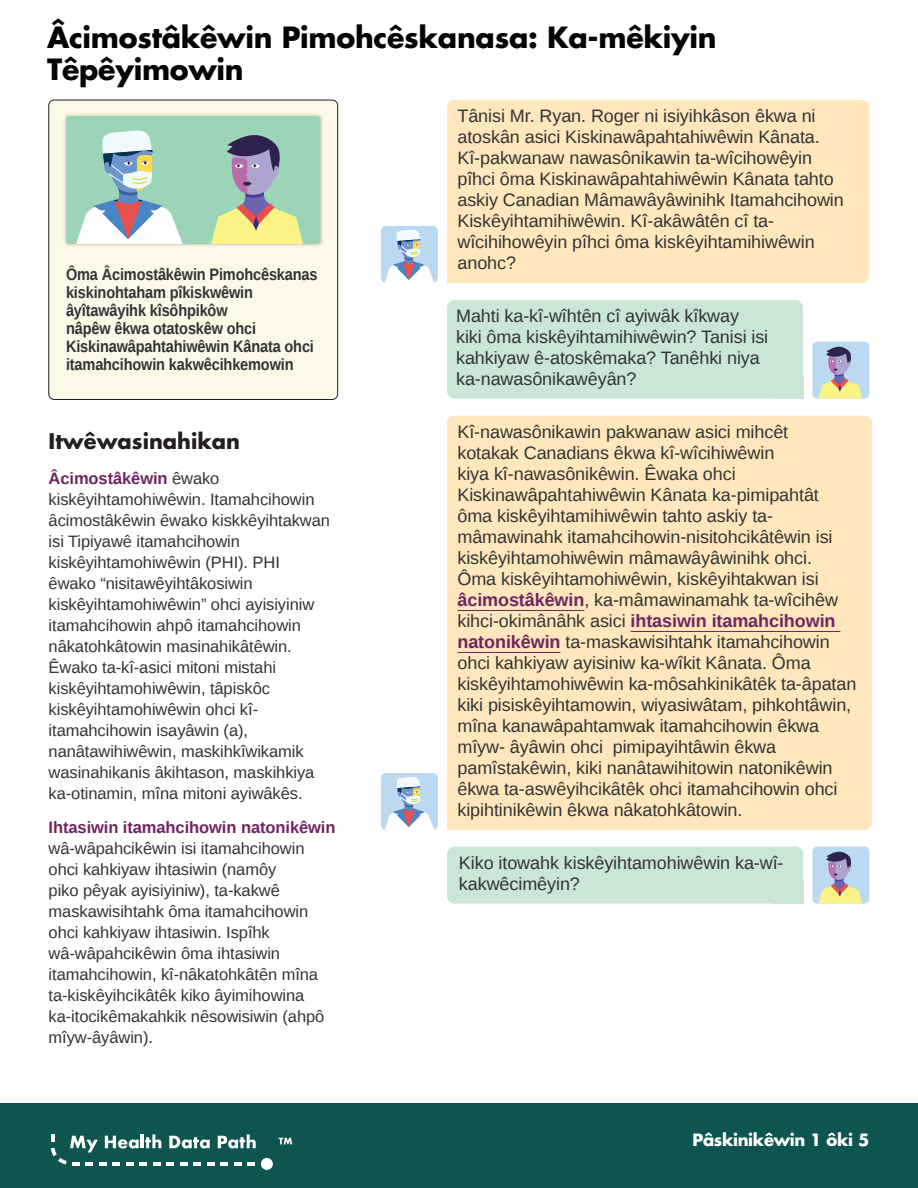
<style>
.page{position:relative;width:918px;height:1188px;background:#fff}
.page>*{position:absolute;margin:0;border:0;box-sizing:border-box;transform-origin:0 0}
.t1{font:700 28.5px/31.5px "Futura";letter-spacing:-.01em;color:#040503}
.t2{font:700 21px "Futura";color:#231f20}
.t3{font:18px/21px "Ascender Sans";letter-spacing:-.005em;color:#323432}
.t4{font:16.5px/21px "Ascender Sans";letter-spacing:-.005em;color:#323432}
.t5{font:700 16.5px/18px "Ascender Sans";letter-spacing:-.01em;color:#323432;scale:.88 1}
.t6{font:700 16.5px "Ascender Sans";letter-spacing:-.005em;color:#702560}
.t7{font:700 16.5px "Futura";letter-spacing:-.02em;color:#fff}
.s1{font-weight:700;color:#702560}
</style>
<div class="page">
<div style="left:0;top:1104px;width:918px;height:84px;background:#0e5550"></div>
<svg style="left:279px;top:1138px;width:13px;height:6px"></svg>
<svg style="left:51px;top:1134px;width:205px;height:32px"></svg>
<div style="left:261px;top:1158px;width:12px;height:12px;background:#fff;border-radius:50%"></div>
<div style="left:447px;top:300px;width:356px;height:99px;background:#cbe6d5;border-radius:8px"></div>
<div style="left:447px;top:847px;width:356px;height:57px;background:#cbe6d5;border-radius:8px"></div>
<div style="left:447px;top:100px;width:422px;height:183px;background:#fee7bd;border-radius:8px"></div>
<div style="left:447px;top:416px;width:425px;height:414px;background:#fee7bd;border-radius:8px"></div>
<div style="left:773px;top:375px;width:30px;height:24px;background:#cbe6d5"></div>
<div style="left:773px;top:880px;width:30px;height:24px;background:#cbe6d5"></div>
<div style="left:447px;top:259px;width:30px;height:24px;background:#fee7bd"></div>
<div style="left:447px;top:806px;width:30px;height:24px;background:#fee7bd"></div>
<div style="left:49px;top:100px;width:289px;height:299px;background:#fdf8e7;border-radius:5px"></div>
<div style="left:49px;top:100px;width:289px;height:300px;border:1px solid #231f20;border-radius:5px"></div>
<hr style="left:458px;top:610px;width:126px;height:1px;background:#702560">
<hr style="left:631px;top:631px;width:209px;height:1px;background:#702560">
<hr style="left:458px;top:652px;width:103px;height:1px;background:#702560">
<div style="left:812px;top:342px;width:57px;height:57px;background:#bbdaf2;border-radius:5px"></div>
<svg style="left:819px;top:346px;width:43px;height:53px"></svg>
<div style="left:812px;top:847px;width:57px;height:57px;background:#bbdaf2;border-radius:5px"></div>
<svg style="left:819px;top:851px;width:43px;height:53px"></svg>
<div style="left:381px;top:226px;width:57px;height:57px;background:#bbdaf2;border-radius:5px"></div>
<svg style="left:384px;top:229px;width:51px;height:54px"></svg>
<div style="left:381px;top:773px;width:57px;height:57px;background:#bbdaf2;border-radius:5px"></div>
<svg style="left:384px;top:777px;width:51px;height:53px"></svg>
<img style="left:64px;top:114px;width:259px;height:132px">
<svg style="left:66px;top:116px;width:254px;height:128px;background:#a8c9b5"></svg>
<h1 class="t1" style="left:47px;top:22px;width:671px">Âcimostâkêwin Pimohcêskanasa: Ka-mêkiyin<br>Têpêyimowin</h1>
<p class="t5" style="left:66px;top:265px;width:287px">Ôma Âcimostâkêwin Pimohcêskanas kiskinohtaham pîkiskwêwin âyîtawâyihk kîsôhpikôw<br>nâpêw êkwa otatoskêw ohci<br>Kiskinawâpahtahiwêwin Kânata ohci itamahcihowin kakwêcihkemowin</p>
<p class="t2" style="left:49px;top:427px;width:193px">Itwêwasinahikan</p>
<p class="t4" style="left:49px;top:468px;width:283px"><span class="s1">Âcimostâkêwin</span> êwako kiskêyihtamohiwêwin. Itamahcihowin âcimostâkêwin êwako kiskkêyihtakwan isi Tipiyawê itamahcihowin kiskêyihtamohiwêwin (PHI). PHI êwako “nisitawêyihtâkosiwin kiskêyihtamohiwêwin” ohci ayisiyiniw itamahcihowin ahpô itamahcihowin nâkatohkâtowin masinahikâtêwin.<br>Êwako ta-kî-asici mitoni mistahi kiskêyihtamohiwêwin, tâpiskôc kiskêyihtamohiwêwin ohci kî&shy;itamahcihowin isayâwin (a), nanâtawihiwêwin, maskihkîwikamik wasinahikanis âkihtason, maskihkiya ka-otinamin, mîna mitoni ayiwâkês.</p>
<p class="t6" style="left:49px;top:816px;width:288px">Ihtasiwin itamahcihowin natonikêwin</p>
<p class="t4" style="left:49px;top:838px;width:277px">wâ-wâpahcikêwin isi itamahcihowin ohci kahkiyaw ihtasiwin (namôy<br>piko pêyak ayisiyiniw), ta-kakwê maskawisihtahk ôma itamahcihowin ohci kahkiyaw ihtasiwin. Ispîhk wâ-wâpahcikêwin ôma ihtasiwin itamahcihowin, kî-nâkatohkâtên mîna ta-kiskêyihcikâtêk kiko âyimihowina ka-itocikêmakahkik nêsowisiwin (ahpô mîyw-âyâwin).</p>
<p class="t3" style="left:458px;top:106px;width:388px">Tânisi Mr. Ryan. Roger ni isiyihkâson êkwa ni atoskân asici Kiskinawâpahtahiwêwin Kânata.<br>Kî-pakwanaw nawasônikawin ta-wîcihowêyin pîhci ôma Kiskinawâpahtahiwêwin Kânata tahto askiy Canadian Mâmawâyâwinihk Itamahcihowin Kiskêyihtamihiwêwin. Kî-akâwâtên cî ta&shy;wîcihihowêyin pîhci ôma kiskêyihtamihiwêwin anohc?</p>
<p class="t3" style="left:456px;top:306px;width:314px">Mahti ka-kî-wîhtên cî ayiwâk kîkway kiki ôma kiskêyihtamihiwêwin? Tanisi isi kahkiyaw ê-atoskêmaka? Tanêhki niya ka-nawasônikawêyân?</p>
<p class="t3" style="left:458px;top:421px;width:400px">Kî-nawasônikawin pakwanaw asici mihcêt<br>kotakak Canadians êkwa kî-wîcihiwêwin<br>kiya kî-nawasônikêwin. Êwaka ohci Kiskinawâpahtahiwêwin Kânata ka-pimipahtât ôma kiskêyihtamihiwêwin tahto askiy ta&shy;mâmawinahk itamahcihowin-nisitohcikâtêwin isi kiskêyihtamohiwêwin mâmawâyâwinihk ohci.<br>Ôma kiskêyihtamohiwêwin, kiskêyihtakwan isi <span class="s1">âcimostâkêwin</span>, ka-mâmawinamahk ta-wîcihêw kihci-okimânâhk asici <span class="s1">ihtasiwin itamahcihowin natonikêwin</span> ta-maskawisihtahk itamahcihowin ohci kahkiyaw ayisiniw ka-wîkit Kânata. Ôma kiskêyihtamohiwêwin ka-môsahkinikâtêk ta-âpatan kiki pisiskêyihtamowin, wiyasiwâtam, pihkohtâwin, mîna kanawâpahtamwak itamahcihowin êkwa mîyw- âyâwin ohci pimipayihtâwin êkwa pamîstakêwin, kiki nanâtawihitowin natonikêwin êkwa ta-aswêyihcikâtêk ohci itamahcihowin ohci kipihtinikêwin êkwa nâkatohkâtowin.</p>
<p class="t3" style="left:459px;top:852px;width:326px">Kiko itowahk kiskêyihtamohiwêwin ka-wî&shy;kakwêcimêyin?</p>
<p class="t7" style="left:692px;top:1129px;width:178px">Pâskinikêwin 1 ôki 5</p>
</div>
